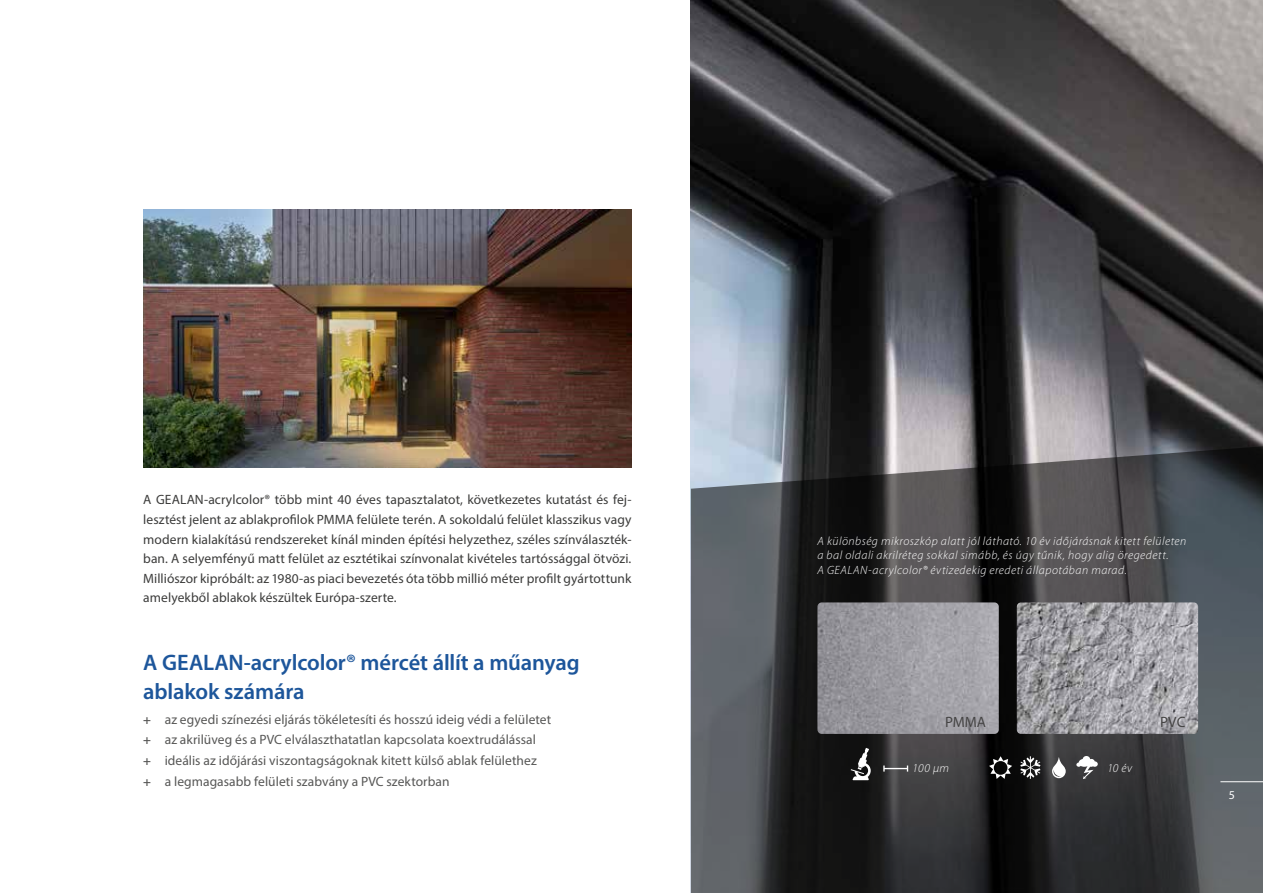
<style>
.page{position:relative;width:1263px;height:893px;background:#fff}
.page>*{position:absolute;margin:0;border:0;box-sizing:border-box;transform-origin:0 0}
.t1{font:600 22.5px/28.5px "Myriad Pro";letter-spacing:-.01em;color:#1d569b}
.t2{font:15px "Myriad Pro";color:#454444}
.t3{font:13.5px/19.6px "Myriad Pro";letter-spacing:.005em;color:#3c3c3b;text-align:justify}
.t4{font:13.5px/20.7px "Myriad Pro";letter-spacing:.005em;color:#575756}
.t5{font:italic 300 12px/14.4px "Myriad Pro";letter-spacing:.045em;color:#fff}
.t6{font:12px "Myriad Pro";color:#fff}
.s1{font-family:"Univers LT"}
</style>
<div class="page">
<img style="left:691px;top:0;width:572px;height:445px">
<img style="left:143px;top:210px;width:488px;height:257px">
<svg style="left:691px;top:445px;width:572px;height:448px;background:#414346"></svg>
<img style="left:817px;top:602px;width:182px;height:132px">
<img style="left:1017px;top:602px;width:181px;height:132px">
<svg style="left:851px;top:748px;width:20px;height:32px"></svg>
<svg style="left:883px;top:765px;width:25px;height:7px"></svg>
<svg style="left:989px;top:756px;width:23px;height:23px"></svg>
<svg style="left:1020px;top:756px;width:20px;height:23px"></svg>
<svg style="left:1076px;top:756px;width:22px;height:23px"></svg>
<svg style="left:1052px;top:757px;width:14px;height:21px"></svg>
<hr style="left:1220px;top:781px;width:43px;height:1px;background:#fff">
<p class="t3" style="left:143px;top:490px;width:490px">A GEALAN-acrylcolor® több mint 40 éves tapasztalatot, következetes kutatást és fej&shy;lesztést jelent az ablakprofilok PMMA felülete terén. A sokoldalú felület klasszikus vagy modern kialakítású rendszereket kínál minden építési helyzethez, széles színválaszték&shy;ban. A selyemfényű matt felület az esztétikai színvonalat kivételes tartóssággal ötvözi.<br>Milliószor kipróbált: az 1980-as piaci bevezetés óta több millió méter profilt gyártottunk amelyekből ablakok készültek Európa-szerte.</p>
<h1 class="t1" style="left:143px;top:648px;width:438px">A GEALAN-acrylcolor® mércét állít a műanyag ablakok számára</h1>
<p class="t4" style="left:143px;top:709px;width:409px"><span class="s1">+</span> az egyedi színezési eljárás tökéletesíti és hosszú ideig védi a felületet <span class="s1">+</span> az akrilüveg és a PVC elválaszthatatlan kapcsolata koextrudálással<br><span class="s1">+</span> ideális az időjárási viszontagságoknak kitett külső ablak felülethez<br><span class="s1">+</span> a legmagasabb felületi szabvány a PVC szektorban</p>
<p class="t5" style="left:817px;top:533px;width:370px">A különbség mikroszkóp alatt jól látható. 10 év időjárásnak kitett felületen a bal oldali akrilréteg sokkal simább, és úgy tűnik, hogy alig öregedett.<br>A GEALAN-acrylcolor® évtizedekig eredeti állapotában marad.</p>
<p class="t2" style="left:945px;top:713px;width:42px">PMMA</p>
<p class="t2" style="left:1160px;top:713px;width:27px">PVC</p>
<p class="t5" style="left:913px;top:761px;width:38px">100 µm</p>
<p class="t5" style="left:1107px;top:761px;width:26px">10 év</p>
<p class="t6" style="left:1229px;top:788px;width:8px">5</p>
</div>
